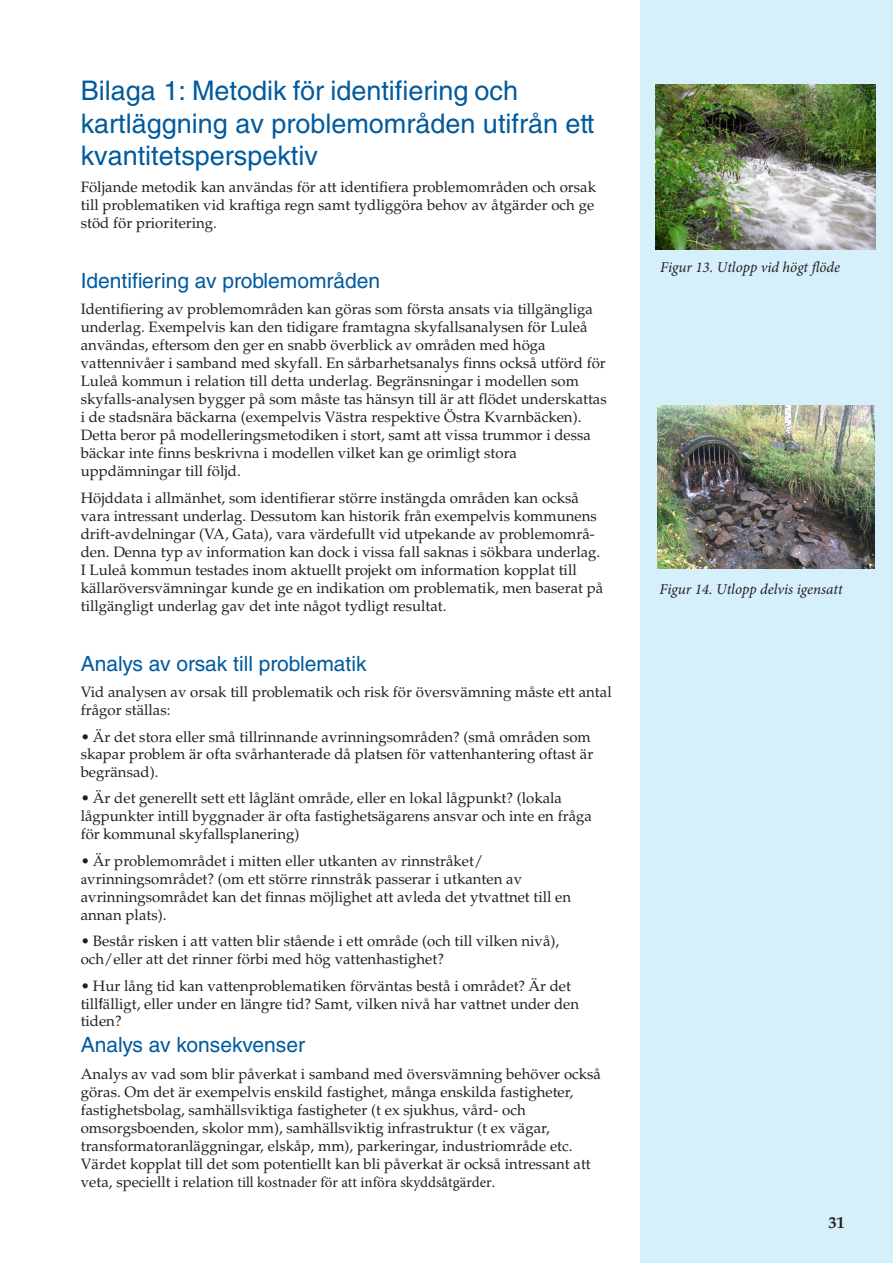
<style>
.page{position:relative;width:893px;height:1263px;background:#fff}
.page>*{position:absolute;margin:0;border:0;box-sizing:border-box;transform-origin:0 0}
.brödtext{font:27px/32.4px "Helvetica LT Std";color:#015a9d}
.brödtext-2{font:21px "Helvetica LT Std";color:#015a9d}
.t1{font:700 16.5px "Palatino LT Std";color:#231f20}
.brödtext-3{font:15px/18px "Palatino LT Std";color:#231f20}
.t2{font:italic 15px "Minion Pro";color:#221e1f}
.s1{font-family:"Minion Pro"}
.s2{font-family:"Helvetica LT Std"}
</style>
<div class="page">
<div style="left:640px;top:0;width:253px;height:1263px;background:#d6f0fb"></div>
<img style="left:656px;top:85px;width:219px;height:164px">
<img style="left:657px;top:406px;width:218px;height:163px">
<p class="brödtext" style="left:81px;top:74px;width:515px">Bilaga 1: Metodik för identifiering och kartläggning av problemområden utifrån ett kvantitetsperspektiv</p>
<p class="brödtext-3" style="left:81px;top:178px;width:517px;text-align:justify">Följande metodik kan användas för att identifiera problemområden och orsak till problematiken vid kraftiga regn samt tydliggöra behov av åtgärder och ge stöd för prioritering.</p>
<p class="brödtext-2" style="left:81px;top:268px;width:301px">Identifiering av problemområden</p>
<p class="brödtext-3" style="left:81px;top:300px;width:528px">Identifiering av problemområden kan göras som första ansats via tillgängliga underlag. Exempelvis kan den tidigare framtagna skyfallsanalysen för Luleå användas, eftersom den ger en snabb överblick av områden med höga vattennivåer i samband med skyfall. En sårbarhetsanalys finns också utförd för Luleå kommun i relation till detta underlag. Begränsningar i modellen som skyfalls-analysen bygger på som måste tas hänsyn till är att flödet underskattas i de stadsnära bäckarna (exempelvis Västra respektive Östra Kvarnbäcken).<br>Detta beror på modelleringsmetodiken i stort, samt att vissa trummor i dessa bäckar inte finns beskrivna i modellen vilket kan ge orimligt stora uppdämningar till följd.</p>
<p class="brödtext-3" style="left:81px;top:489px;width:524px">Höjddata i allmänhet, som identifierar större instängda områden kan också vara intressant underlag. Dessutom kan historik från exempelvis kommunens drift-avdelningar (VA, Gata), vara värdefullt vid utpekande av problemområ&shy;den. Denna typ av information kan dock i vissa fall saknas i sökbara underlag.<br>I Luleå kommun testades inom aktuellt projekt om information kopplat till källaröversvämningar kunde ge en indikation om problematik, men baserat på tillgängligt underlag gav det inte något tydligt resultat.</p>
<p class="brödtext-2" style="left:81px;top:651px;width:287px">Analys av orsak till problematik</p>
<p class="brödtext-3" style="left:81px;top:684px;width:532px">Vid analysen av orsak till problematik och risk för översvämning måste ett antal frågor ställas:</p>
<p class="brödtext-3" style="left:81px;top:728px;width:514px;line-height:17.4px">• Är det stora eller små tillrinnande avrinningsområden? (små områden som skapar problem är ofta svårhanterade då platsen för vattenhantering oftast är begränsad).</p>
<p class="brödtext-3" style="left:81px;top:789px;width:513px">• Är det generellt sett ett låglänt område, eller en lokal lågpunkt? (lokala lågpunkter intill byggnader är ofta fastighetsägarens ansvar och inte en fråga för kommunal skyfallsplanering)</p>
<p class="brödtext-3" style="left:81px;top:852px;width:492px">• Är problemområdet i mitten eller utkanten av rinnstråket/ <span class="s1">a</span>vrinningsområdet? (om ett större rinnstråk passerar i utkanten av avrinningsområdet kan det finnas möjlighet att avleda det ytvattnet till en annan plats).</p>
<p class="brödtext-3" style="left:81px;top:932px;width:480px">• Består risken i att vatten blir stående i ett område (och till vilken nivå), och/eller att det rinner förbi med hög vattenhastighet?</p>
<p class="brödtext-3" style="left:81px;top:977px;width:500px">• Hur lång tid kan vattenproblematiken förväntas bestå i området? Är det till<span class="s2">f</span>älligt, eller under en längre tid? Samt, vilken nivå har vattnet under den tiden?</p>
<p class="brödtext-2" style="left:81px;top:1033px;width:226px">Analys av konsekvenser</p>
<p class="brödtext-3" style="left:81px;top:1065px;width:522px">Analys av vad som blir påverkat i samband med översvämning behöver också göras. Om det är exempelvis enskild fastighet, många enskilda fastigheter, fastighetsbolag, samhällsviktiga fastigheter (t ex sjukhus, vård- och omsorgsboenden, skolor mm), samhällsviktig infrastruktur (t ex vägar, transformatoranläggningar, elskåp, mm), parkeringar, industriområde etc.<br>Värdet kopplat till det som potentiellt kan bli påverkat är också intressant att veta, speciellt i relation <span class="s1">till kostnader för att införa skyddsåtgärder.</span></p>
<p class="t2" style="left:660px;top:257px;width:181px">Figur 13. Utlopp vid högt flöde</p>
<p class="t2" style="left:660px;top:579px;width:185px">Figur 14. Utlopp delvis igensatt</p>
<p class="t1" style="left:828px;top:1213px;width:18px">31</p>
</div>
